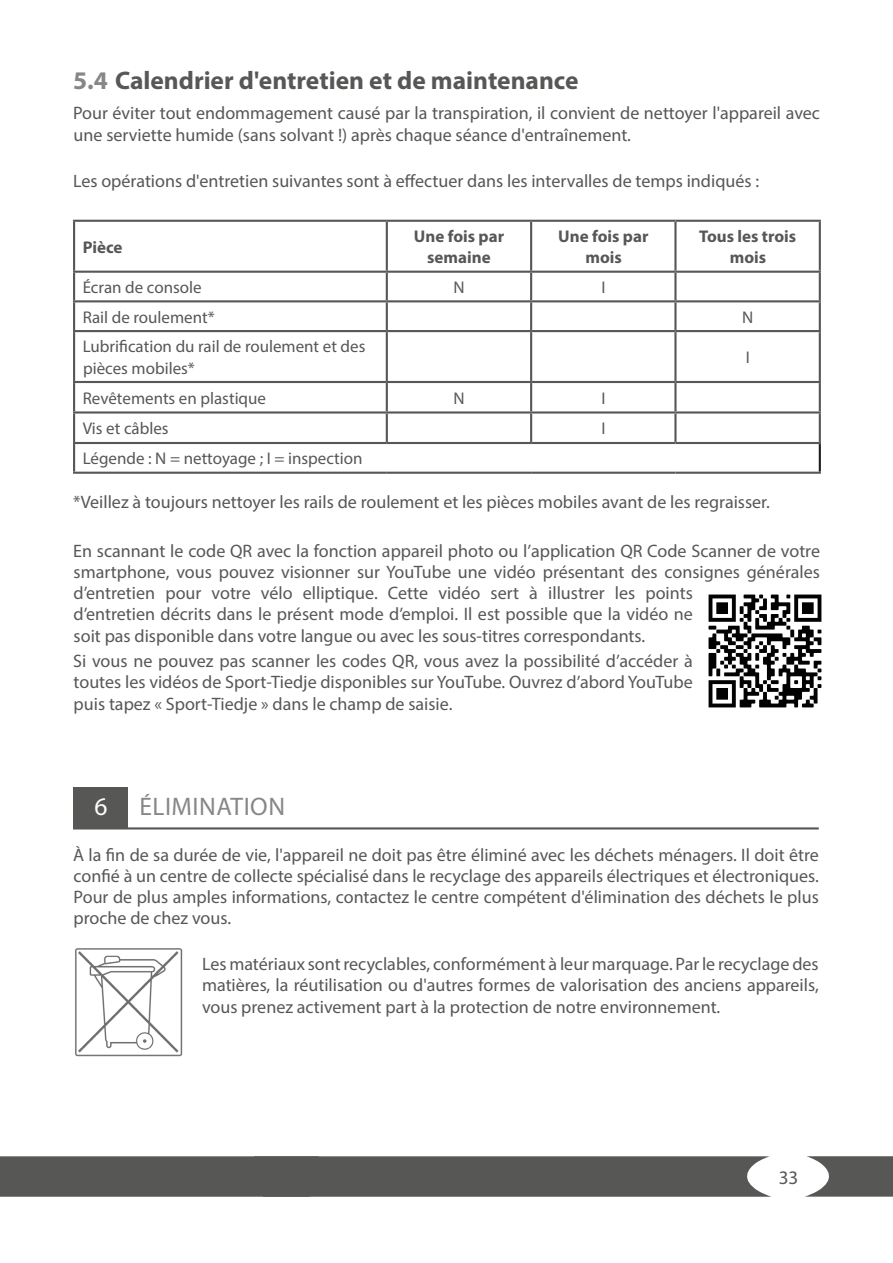
<style>
.page{position:relative;width:893px;height:1263px;background:#fff}
.page>*{position:absolute;margin:0;border:0;box-sizing:border-box;transform-origin:0 0}
.t1{font:700 25.5px "Myriad Pro";color:#575756}
.t2{font:25.5px "Myriad Pro";letter-spacing:.02em;color:#878787}
.t3{font:25.5px "Myriad Pro";color:#fff}
.t4{font:19.2px "Myriad Pro";color:#575756}
.t5{font:18px/21.1px "Myriad Pro";color:#575756;text-align:justify}
.t6{font:16.95px/21.1px "Myriad Pro";color:#575756}
.t7{font:700 16.95px/21.1px "Myriad Pro";color:#575756;text-align:center}
.s1{color:#878787}
</style>
<div class="page">
<img style="left:708px;top:594px;width:114px;height:114px">
<img style="left:75px;top:948px;width:108px;height:109px">
<svg style="left:0;top:1156px;width:771px;height:41px;background:#5c5c5c"></svg>
<svg style="left:805px;top:1156px;width:88px;height:41px"></svg>
<hr style="left:819px;top:444px;width:2px;height:28px;background:#1d1d1b">
<hr style="left:73px;top:222px;width:2px;height:49px;background:#575756">
<hr style="left:73px;top:220px;width:314px;height:2px;background:#575756">
<hr style="left:386px;top:222px;width:2px;height:49px;background:#575756">
<hr style="left:387px;top:220px;width:144px;height:2px;background:#575756">
<hr style="left:530px;top:222px;width:2px;height:49px;background:#575756">
<hr style="left:531px;top:220px;width:144px;height:2px;background:#575756">
<hr style="left:674px;top:222px;width:2px;height:49px;background:#575756">
<hr style="left:675px;top:220px;width:146px;height:2px;background:#575756">
<hr style="left:819px;top:222px;width:2px;height:49px;background:#575756">
<hr style="left:73px;top:273px;width:2px;height:27px;background:#575756">
<hr style="left:73px;top:271px;width:314px;height:2px;background:#575756">
<hr style="left:386px;top:273px;width:2px;height:27px;background:#575756">
<hr style="left:387px;top:271px;width:144px;height:2px;background:#575756">
<hr style="left:530px;top:273px;width:2px;height:27px;background:#575756">
<hr style="left:531px;top:271px;width:144px;height:2px;background:#575756">
<hr style="left:674px;top:273px;width:2px;height:27px;background:#575756">
<hr style="left:675px;top:271px;width:146px;height:2px;background:#575756">
<hr style="left:819px;top:273px;width:2px;height:27px;background:#575756">
<hr style="left:73px;top:302px;width:2px;height:28px;background:#575756">
<hr style="left:73px;top:300px;width:314px;height:2px;background:#575756">
<hr style="left:386px;top:302px;width:2px;height:28px;background:#575756">
<hr style="left:387px;top:300px;width:144px;height:2px;background:#575756">
<hr style="left:530px;top:302px;width:2px;height:28px;background:#575756">
<hr style="left:531px;top:300px;width:144px;height:2px;background:#575756">
<hr style="left:674px;top:302px;width:2px;height:28px;background:#575756">
<hr style="left:675px;top:300px;width:146px;height:2px;background:#575756">
<hr style="left:819px;top:302px;width:2px;height:28px;background:#575756">
<hr style="left:73px;top:332px;width:2px;height:49px;background:#575756">
<hr style="left:73px;top:330px;width:314px;height:2px;background:#575756">
<hr style="left:386px;top:332px;width:2px;height:49px;background:#575756">
<hr style="left:387px;top:330px;width:144px;height:2px;background:#575756">
<hr style="left:530px;top:332px;width:2px;height:49px;background:#575756">
<hr style="left:531px;top:330px;width:144px;height:2px;background:#575756">
<hr style="left:674px;top:332px;width:2px;height:49px;background:#575756">
<hr style="left:675px;top:330px;width:146px;height:2px;background:#575756">
<hr style="left:819px;top:332px;width:2px;height:49px;background:#575756">
<hr style="left:73px;top:383px;width:2px;height:28px;background:#575756">
<hr style="left:73px;top:381px;width:314px;height:2px;background:#575756">
<hr style="left:386px;top:383px;width:2px;height:28px;background:#575756">
<hr style="left:387px;top:381px;width:144px;height:2px;background:#575756">
<hr style="left:530px;top:383px;width:2px;height:28px;background:#575756">
<hr style="left:531px;top:381px;width:144px;height:2px;background:#575756">
<hr style="left:674px;top:383px;width:2px;height:28px;background:#575756">
<hr style="left:675px;top:381px;width:146px;height:2px;background:#575756">
<hr style="left:819px;top:383px;width:2px;height:28px;background:#575756">
<hr style="left:73px;top:414px;width:2px;height:28px;background:#575756">
<hr style="left:73px;top:411px;width:314px;height:3px;background:#575756">
<hr style="left:386px;top:414px;width:2px;height:28px;background:#575756">
<hr style="left:387px;top:411px;width:144px;height:3px;background:#575756">
<hr style="left:530px;top:414px;width:2px;height:28px;background:#575756">
<hr style="left:531px;top:411px;width:144px;height:3px;background:#575756">
<hr style="left:674px;top:414px;width:2px;height:28px;background:#575756">
<hr style="left:675px;top:411px;width:146px;height:3px;background:#575756">
<hr style="left:819px;top:414px;width:2px;height:28px;background:#575756">
<hr style="left:73px;top:444px;width:2px;height:28px;background:#575756">
<hr style="left:73px;top:442px;width:314px;height:2px;background:#575756">
<hr style="left:73px;top:472px;width:314px;height:2px;background:#575756">
<hr style="left:387px;top:472px;width:144px;height:2px;background:#575756">
<hr style="left:531px;top:472px;width:144px;height:2px;background:#575756">
<hr style="left:675px;top:472px;width:146px;height:2px;background:#575756">
<hr style="left:387px;top:442px;width:144px;height:2px;background:#575756">
<hr style="left:531px;top:442px;width:144px;height:2px;background:#575756">
<hr style="left:675px;top:442px;width:146px;height:2px;background:#575756">
<div style="left:73px;top:787px;width:54px;height:41px;background:#575756"></div>
<hr style="left:73px;top:827px;width:746px;height:2px;background:#575756">
<p class="t1" style="left:73px;top:64px;width:507px"><span class="s1">5.4</span> Calendrier d'entretien et de maintenance</p>
<p class="t5" style="left:73px;top:103px;width:748px">Pour éviter tout endommagement causé par la transpiration, il convient de nettoyer l'appareil avec une serviette humide (sans solvant !) après chaque séance d'entraînement.</p>
<p class="t5" style="left:73px;top:170px;width:687px">Les opérations d'entretien suivantes sont à effectuer dans les intervalles de temps indiqués :</p>
<p class="t7" style="left:83px;top:236px;width:41px">Pièce</p>
<p class="t7" style="left:414px;top:225px;width:92px">Une fois par semaine</p>
<p class="t7" style="left:558px;top:225px;width:92px">Une fois par mois</p>
<p class="t7" style="left:699px;top:225px;width:99px">Tous les trois mois</p>
<p class="t6" style="left:83px;top:276px;width:121px">Écran de console</p>
<p class="t6" style="left:453px;top:276px;width:13px">N</p>
<p class="t6" style="left:601px;top:276px;width:6px">I</p>
<p class="t6" style="left:83px;top:306px;width:133px">Rail de roulement*</p>
<p class="t6" style="left:742px;top:306px;width:13px">N</p>
<p class="t6" style="left:83px;top:336px;width:284px">Lubrification du rail de roulement et des pièces mobiles*</p>
<p class="t6" style="left:746px;top:346px;width:6px">I</p>
<p class="t6" style="left:83px;top:387px;width:185px">Revêtements en plastique</p>
<p class="t6" style="left:453px;top:387px;width:13px">N</p>
<p class="t6" style="left:601px;top:387px;width:6px">I</p>
<p class="t6" style="left:83px;top:418px;width:87px">Vis et câbles</p>
<p class="t6" style="left:601px;top:418px;width:6px">I</p>
<p class="t6" style="left:83px;top:448px;width:281px">Légende : N = nettoyage ; I = inspection</p>
<p class="t5" style="left:73px;top:491px;width:698px">*Veillez à toujours nettoyer les rails de roulement et les pièces mobiles avant de les regraisser.</p>
<p class="t5" style="left:73px;top:540px;width:748px;text-align:left">En scannant le code QR avec la fonction appareil photo ou l’application QR Code Scanner de votre smartphone, vous pouvez visionner sur YouTube une vidéo présentant des consignes générales d’entretien pour votre vélo elliptique. Cette vidéo sert à illustrer les points<br>d’entretien décrits dans le présent mode d’emploi. Il est possible que la vidéo ne<br>soit pas disponible dans votre langue ou avec les sous-titres correspondants.</p>
<p class="t5" style="left:73px;top:649px;width:621px;line-height:21.6px">Si vous ne pouvez pas scanner les codes QR, vous avez la possibilité d’accéder à toutes les vidéos de Sport-Tiedje disponibles sur YouTube. Ouvrez d’abord YouTube puis tapez « Sport-Tiedje » dans le champ de saisie.</p>
<p class="t3" style="left:94px;top:791px;width:15px">6</p>
<p class="t2" style="left:139px;top:791px;width:147px">ÉLIMINATION</p>
<p class="t5" style="left:73px;top:844px;width:747px">À la fin de sa durée de vie, l'appareil ne doit pas être éliminé avec les déchets ménagers. Il doit être confié à un centre de collecte spécialisé dans le recyclage des appareils électriques et électroniques.<br>Pour de plus amples informations, contactez le centre compétent d'élimination des déchets le plus proche de chez vous.</p>
<p class="t5" style="left:202px;top:953px;width:618px">Les matériaux sont recyclables, conformément à leur marquage. Par le recyclage des matières, la réutilisation ou d'autres formes de valorisation des anciens appareils, vous prenez activement part à la protection de notre environnement.</p>
<p class="t4" style="left:779px;top:1166px;width:21px">33</p>
</div>
